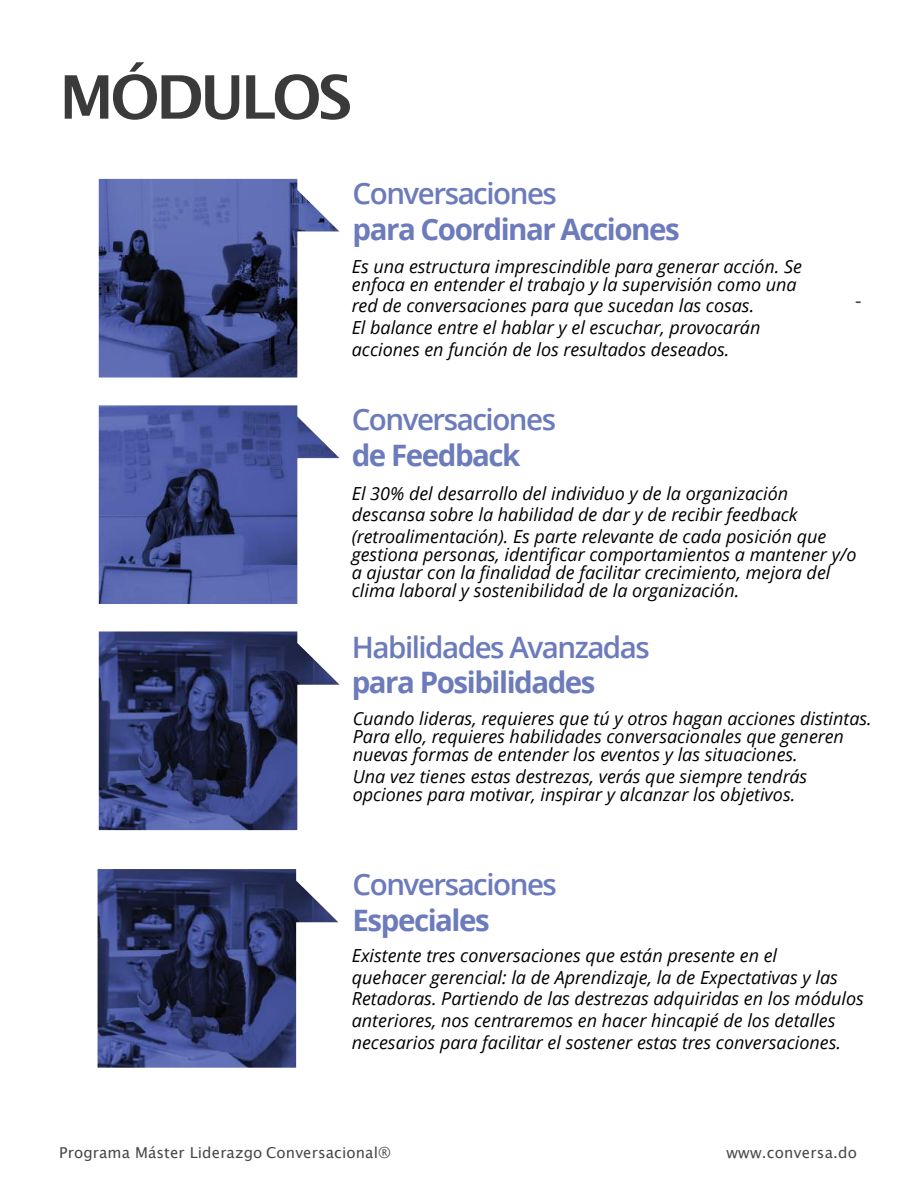
<style>
.page{position:relative;width:918px;height:1188px;background:#fff}
.page>*{position:absolute;margin:0;border:0;box-sizing:border-box;transform-origin:0 0}
.t1{font:700 60px "Lucida Grande";letter-spacing:-.06em;color:#3a3a3a}
.t2{font:600 29.55px "Open Sans";letter-spacing:-.05em;color:#6c7bbb}
.t3{font:700 29.55px "Open Sans";letter-spacing:-.05em;color:#6c7bbb}
.t4{font:italic 21px "Open Sans";color:#48484a}
.t5{font:italic 18px/21.6px "Open Sans";color:#000}
.t6{font:15px "Lucida Grande";letter-spacing:.01em;color:#48484a}
</style>
<div class="page">
<img style="left:99px;top:179px;width:241px;height:199px">
<img style="left:99px;top:405px;width:241px;height:199px">
<img style="left:99px;top:631px;width:241px;height:199px">
<img style="left:98px;top:869px;width:240px;height:199px">
<h1 class="t1" style="left:59px;top:72px;width:294px">MÓDULOS</h1>
<h2 class="t2" style="left:353px;top:182px;width:206px">Conversaciones</h2>
<h2 class="t3" style="left:353px;top:217px;width:329px">para Coordinar Acciones</h2>
<p class="t5" style="left:352px;top:259px;width:452px;line-height:18px">Es una estructura imprescindible para generar acción. Se enfoca en entender el trabajo y la supervisión como una</p>
<p class="t5" style="left:352px;top:297px;width:410px">red de conversaciones para que sucedan las cosas.<br>El balance entre el hablar y el escuchar, provocarán acciones en función de los resultados deseados.</p>
<h2 class="t2" style="left:352px;top:407px;width:206px">Conversaciones</h2>
<h2 class="t3" style="left:352px;top:443px;width:170px">de Feedback</h2>
<p class="t4" style="left:855px;top:292px;width:8px">-</p>
<p class="t5" style="left:352px;top:484px;width:476px">El 30% del desarrollo del individuo y de la organización descansa sobre la habilidad de dar y de recibir feedback (retroalimentación). Es parte relevante de cada posición que</p>
<p class="t5" style="left:352px;top:547px;width:506px;line-height:18px">gestiona personas, identificar comportamientos a mantener y/o a ajustar con la finalidad de facilitar crecimiento, mejora del clima laboral y sostenibilidad de la organización.</p>
<h2 class="t2" style="left:352px;top:635px;width:300px">Habilidades Avanzadas</h2>
<h2 class="t3" style="left:352px;top:671px;width:245px">para Posibilidades</h2>
<p class="t5" style="left:353px;top:712px;width:521px;line-height:18px">Cuando lideras, requieres que tú y otros hagan acciones distintas.<br>Para ello, requieres habilidades conversacionales que generen nuevas formas de entender los eventos y las situaciones.</p>
<p class="t5" style="left:353px;top:769px;width:456px;line-height:18px">Una vez tienes estas destrezas, verás que siempre tendrás opciones para motivar, inspirar y alcanzar los objetivos.</p>
<h2 class="t2" style="left:353px;top:873px;width:206px">Conversaciones</h2>
<h2 class="t3" style="left:353px;top:908px;width:139px">Especiales</h2>
<p class="t5" style="left:352px;top:947px;width:514px">Existente tres conversaciones que están presente en el<br>quehacer gerencial: la de Aprendizaje, la de Expectativas y las Retadoras. Partiendo de las destrezas adquiridas en los módulos anteriores, nos centraremos en hacer hincapié de los detalles necesarios para facilitar el sostener estas tres conversaciones.</p>
<p class="t6" style="left:59px;top:1146px;width:333px">Programa Máster Liderazgo Conversacional®</p>
<p class="t6" style="left:726px;top:1146px;width:132px">www.conversa.do</p>
</div>
